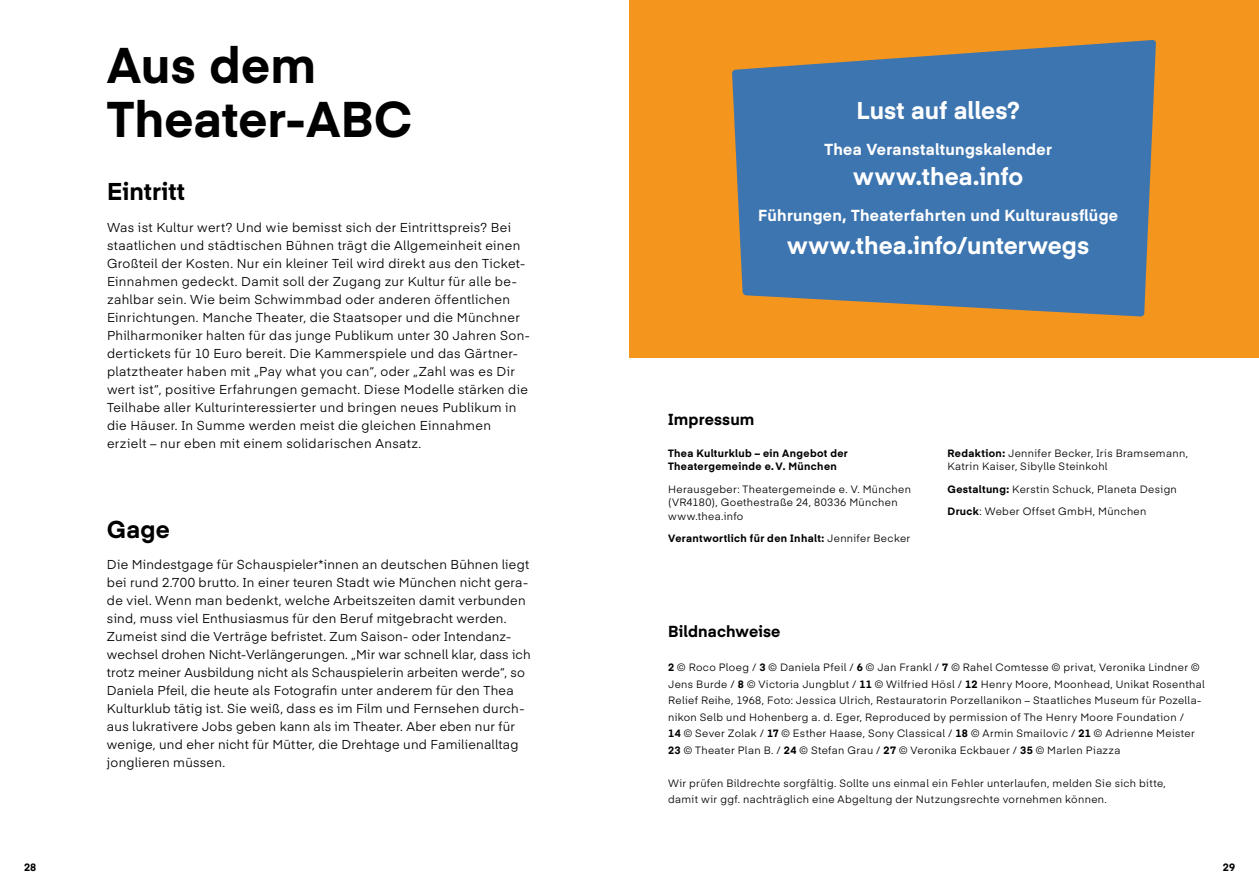
<style>
.page{position:relative;width:1259px;height:893px;background:#fff}
.page>*{position:absolute;margin:0;border:0;box-sizing:border-box;transform-origin:0 0}
.t1{font:700 49.5px/54px "Eina 04";color:#000}
.t2{font:700 24px "Eina 04";color:#fff}
.t3{font:700 24px "Eina 04";letter-spacing:.005em;color:#000}
.t4{font:700 15.75px "Eina 04";letter-spacing:.02em;color:#fff}
.t5{font:700 15.75px "Eina 04";letter-spacing:.01em;color:#000}
.t6{font:12.75px/18px "Eina 04";letter-spacing:.02em;color:#000}
.t7{font:10.5px/16.5px "Eina 04";letter-spacing:.035em;color:#000}
.t8{font:700 10.5px/13.5px "Eina 04";letter-spacing:.035em;color:#000}
.s1{font-weight:400}
.s2{font-weight:700}
</style>
<div class="page">
<div style="left:629px;top:0;width:630px;height:358px;background:#f4951d"></div>
<svg style="left:732px;top:40px;width:424px;height:277px;background:#51789e"></svg>
<h1 class="t1" style="left:107px;top:35px;width:307px">Aus dem<br>Theater-ABC</h1>
<h2 class="t3" style="left:107px;top:174px;width:79px">Eintritt</h2>
<p class="t6" style="left:107px;top:217px;width:424px">Was ist Kultur wert? Und wie bemisst sich der Eintrittspreis? Bei staatlichen und städtischen Bühnen trägt die Allgemeinheit einen Großteil der Kosten. Nur ein kleiner Teil wird direkt aus den Ticket-Einnahmen gedeckt. Damit soll der Zugang zur Kultur für alle be&shy;zahlbar sein. Wie beim Schwimmbad oder anderen öffentlichen Einrichtungen. Manche Theater, die Staatsoper und die Münchner Philharmoniker halten für das junge Publikum unter 30 Jahren Son&shy;dertickets für 10 Euro bereit. Die Kammerspiele und das Gärtner&shy;platztheater haben mit „Pay what you can“, oder „Zahl was es Dir wert ist“, positive Erfahrungen gemacht. Diese Modelle stärken die Teilhabe aller Kulturinteressierter und bringen neues Publikum in die Häuser. In Summe werden meist die gleichen Einnahmen erzielt – nur eben mit einem solidarischen Ansatz.</p>
<h2 class="t3" style="left:107px;top:511px;width:64px">Gage</h2>
<p class="t6" style="left:107px;top:555px;width:425px">Die Mindestgage für Schauspieler*innen an deutschen Bühnen liegt bei rund 2.700 brutto. In einer teuren Stadt wie München nicht gera&shy;de viel. Wenn man bedenkt, welche Arbeitszeiten damit verbunden sind, muss viel Enthusiasmus für den Beruf mitgebracht werden.<br>Zumeist sind die Verträge befristet. Zum Saison- oder Intendanz&shy;wechsel drohen Nicht-Verlängerungen. „Mir war schnell klar, dass ich trotz meiner Ausbildung nicht als Schauspielerin arbeiten werde“, so Daniela Pfeil, die heute als Fotografin unter anderem für den Thea Kulturklub tätig ist. Sie weiß, dass es im Film und Fernsehen durch&shy;aus lukrativere Jobs geben kann als im Theater. Aber eben nur für wenige, und eher nicht für Mütter, die Drehtage und Familienalltag jonglieren müssen.</p>
<h2 class="t2" style="left:856px;top:93px;width:165px">Lust auf alles?</h2>
<p class="t4" style="left:824px;top:138px;width:229px">Thea Veranstaltungskalender</p>
<h2 class="t2" style="left:853px;top:159px;width:171px">www.thea.info</h2>
<p class="t4" style="left:758px;top:204px;width:361px">Führungen, Theaterfahrten und Kulturausflüge</p>
<h2 class="t2" style="left:787px;top:228px;width:303px">www.thea.info/unterwegs</h2>
<p class="t5" style="left:668px;top:408px;width:88px">Impressum</p>
<p class="t8" style="left:668px;top:445px;width:181px">Thea Kulturklub – ein Angebot der<br>Theatergemeinde e.V. München</p>
<p class="t7" style="left:668px;top:481px;width:244px;line-height:13.5px">Herausgeber: Theatergemeinde e. V. München (VR4180), Goethestraße 24, 80336 München www.thea.info</p>
<p class="t8" style="left:668px;top:531px;width:244px">Verantwortlich für den Inhalt: <span class="s1">Jennifer Becker</span></p>
<p class="t5" style="left:668px;top:619px;width:114px">Bildnachweise</p>
<p class="t7" style="left:947px;top:445px;width:242px;line-height:13.5px"><span class="s2">Redaktion:</span> Jennifer Becker, Iris Bramsemann,<br>Katrin Kaiser, Sibylle Steinkohl</p>
<p class="t7" style="left:947px;top:477px;width:231px;line-height:22.5px"><span class="s2">Gestaltung:</span> Kerstin Schuck, Planeta Design<br><span class="s2">Druck</span>: Weber Offset GmbH, München</p>
<p class="t7" style="left:668px;top:658px;width:538px"><span class="s2">2</span> © Roco Ploeg / <span class="s2">3</span> © Daniela Pfeil / <span class="s2">6</span> © Jan Frankl / <span class="s2">7</span> © Rahel Comtesse © privat, Veronika Lindner © Jens Burde / <span class="s2">8</span> © Victoria Jungblut / <span class="s2">11</span> © Wilfried Hösl / <span class="s2">12</span> Henry Moore, Moonhead, Unikat Rosenthal Relief Reihe, 1968, Foto: Jessica Ulrich, Restauratorin Porzellanikon – Staatliches Museum für Pozella&shy;nikon Selb und Hohenberg a. d. Eger, Reproduced by permission of The Henry Moore Foundation /<br><span class="s2">14</span> © Sever Zolak / <span class="s2">17</span> © Esther Haase, Sony Classical / <span class="s2">18</span> © Armin Smailovic / <span class="s2">21</span> © Adrienne Meister <span class="s2">23</span> © Theater Plan B. / <span class="s2">24</span> © Stefan Grau / <span class="s2">27</span> © Veronika Eckbauer / <span class="s2">35</span> © Marlen Piazza</p>
<p class="t7" style="left:668px;top:774px;width:499px">Wir prüfen Bildrechte sorgfältig. Sollte uns einmal ein Fehler unterlaufen, melden Sie sich bitte, damit wir ggf. nachträglich eine Abgeltung der Nutzungsrechte vornehmen können.</p>
<p class="t8" style="left:24px;top:860px;width:14px">28</p>
<p class="t8" style="left:1222px;top:860px;width:14px">29</p>
</div>
